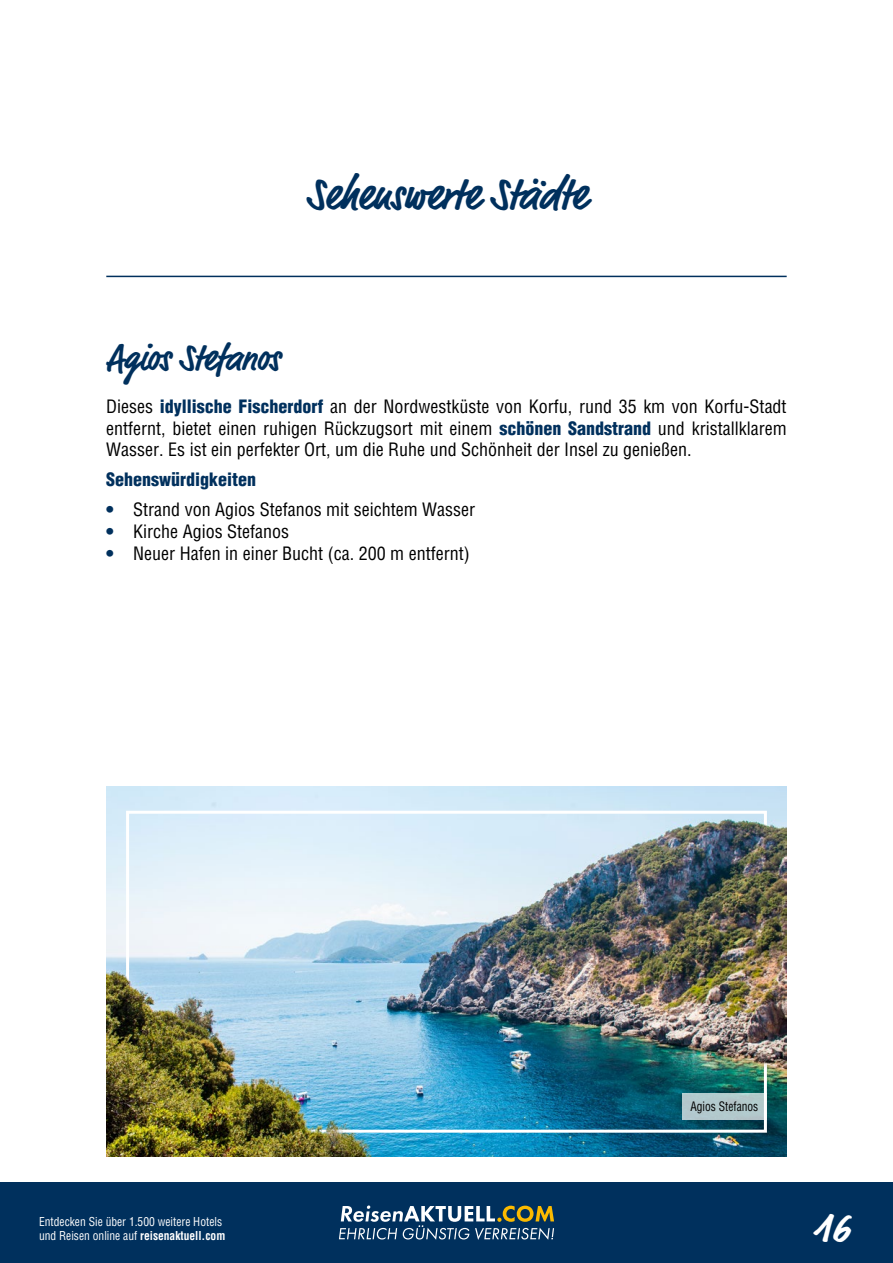
<style>
.page{position:relative;width:893px;height:1263px;background:#fff}
.page>*{position:absolute;margin:0;border:0;box-sizing:border-box;transform-origin:0 0}
.t1{font:700 45px "Market Pro";letter-spacing:-.005em;color:#00305d;scale:.95 1}
.t2{font:700 42px "Market Pro";color:#fff}
.t3{font:700 37.5px "Market Pro";letter-spacing:-.005em;color:#00305d;scale:.95 1}
.t4{font:condensed 18px/21.6px "Helvetica LT Std";color:#000;text-align:justify}
.t5{font:900 condensed 18px "Helvetica LT Std";color:#00305d}
.t6{font:condensed 12.75px "Helvetica LT Std";color:#000;scale:.9 1}
.t7{font:condensed 12px/14.4px "Helvetica LT Std";color:#fff;scale:.96 1}
.s1{font-weight:900;color:#00305d}
.s2{font-weight:700}
</style>
<div class="page">
<hr style="left:106px;top:276px;width:681px;height:1px;background:#00305d">
<div style="left:0;top:1182px;width:893px;height:81px;background:#00305d"></div>
<svg style="left:339px;top:1205px;width:215px;height:35px"></svg>
<img style="left:106px;top:787px;width:681px;height:370px">
<div style="left:126px;top:811px;width:641px;height:322px;border:3px solid #fff"></div>
<div style="left:682px;top:1093px;width:85px;height:26px;background:#b2c9cc"></div>
<h1 class="t1" style="left:306px;top:163px;width:297px">Sehenswerte Städte</h1>
<h3 class="t3" style="left:106px;top:332px;width:184px">Agios Stefanos</h3>
<p class="t4" style="left:106px;top:396px;width:682px">Dieses <span class="s1">idyllische Fischerdorf</span> an der Nordwestküste von Korfu, rund 35 km von Korfu-Stadt entfernt, bietet einen ruhigen Rückzugsort mit einem <span class="s1">schönen Sandstrand</span> und kristallklarem Wasser. Es ist ein perfekter Ort, um die Ruhe und Schönheit der Insel zu genießen.</p>
<p class="t5" style="left:106px;top:468px;width:151px">Sehenswürdigkeiten</p>
<p class="t4" style="left:106px;top:499px;width:370px"><span class="s1">•</span> Strand von Agios Stefanos mit seichtem Wasser</p>
<p class="t4" style="left:106px;top:521px;width:184px"><span class="s1">•</span> Kirche Agios Stefanos</p>
<p class="t4" style="left:106px;top:542px;width:365px"><span class="s1">•</span> Neuer Hafen in einer Bucht (ca. 200 m entfernt)</p>
<p class="t6" style="left:690px;top:1098px;width:77px">Agios Stefanos</p>
<p class="t7" style="left:39px;top:1214px;width:195px">Entdecken Sie über 1.500 weitere Hotels und Reisen online auf <span class="s2">reisenaktuell.com</span></p>
<h2 class="t2" style="left:813px;top:1198px;width:39px">16</h2>
</div>
